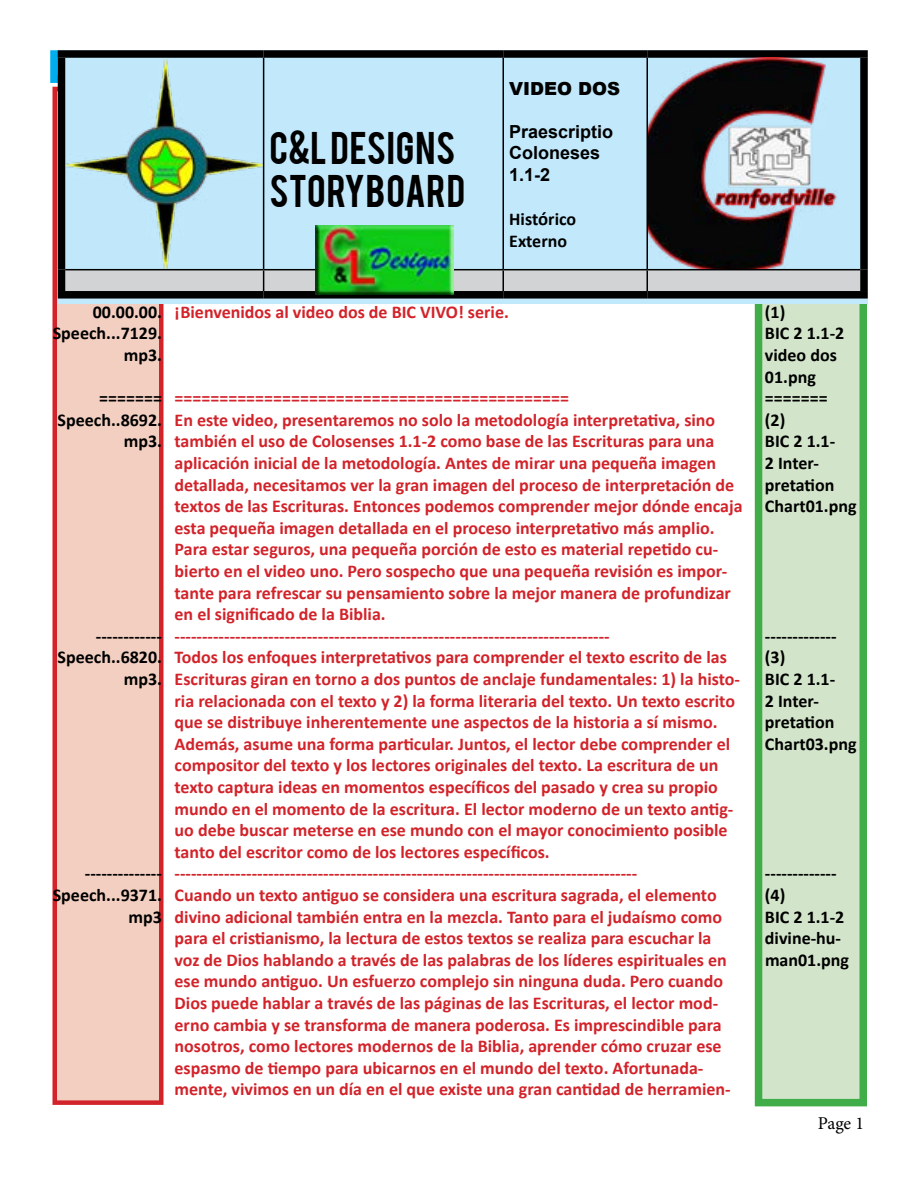
<style>
.page{position:relative;width:918px;height:1188px;background:#fff}
.page>*{position:absolute;margin:0;border:0;box-sizing:border-box;transform-origin:0 0}
.t1{font:36px "Bebas";letter-spacing:.02em;color:#000}
.t2{font:700 18px/21.6px "Calibri";color:#d2232a}
.t3{font:700 18px/21.6px "Calibri";color:#000}
.t4{font:700 18px/21.6px "Arial";color:#000}
.t5{font:900 18px "Arial";color:#000}
.t6{font:18px "Minion Pro";color:#000}
.s1{font-size:18.75px}
</style>
<div class="page">
<div style="left:52px;top:87px;width:112px;height:1018px;background:#f3cfc1;border:4px solid #d2232a"></div>
<div style="left:755px;top:84px;width:112px;height:1022px;background:#d2e5ca;border:8px solid #41ad49"></div>
<div style="left:58px;top:50px;width:810px;height:254px;background:#c1e8fb"></div>
<div style="left:58px;top:50px;width:206px;height:8px;background:#000"></div>
<div style="left:58px;top:58px;width:7px;height:212px;background:#000"></div>
<div style="left:264px;top:50px;width:239px;height:8px;background:#000"></div>
<div style="left:503px;top:50px;width:144px;height:8px;background:#000"></div>
<div style="left:647px;top:50px;width:221px;height:8px;background:#000"></div>
<div style="left:860px;top:58px;width:8px;height:212px;background:#000"></div>
<div style="left:58px;top:270px;width:7px;height:21px;background:#000"></div>
<div style="left:860px;top:270px;width:8px;height:21px;background:#000"></div>
<div style="left:58px;top:291px;width:206px;height:8px;background:#000"></div>
<div style="left:264px;top:291px;width:239px;height:8px;background:#000"></div>
<div style="left:503px;top:291px;width:144px;height:8px;background:#000"></div>
<div style="left:647px;top:291px;width:221px;height:8px;background:#000"></div>
<hr style="left:263px;top:58px;width:1px;height:211px;background:#000">
<hr style="left:502px;top:58px;width:2px;height:211px;background:#000">
<hr style="left:646px;top:58px;width:2px;height:211px;background:#000">
<hr style="left:65px;top:269px;width:199px;height:1px;background:#000">
<hr style="left:264px;top:269px;width:239px;height:1px;background:#000">
<svg style="left:65px;top:270px;width:796px;height:25px"></svg>
<hr style="left:503px;top:269px;width:144px;height:1px;background:#000">
<hr style="left:502px;top:270px;width:2px;height:21px;background:#000">
<hr style="left:647px;top:269px;width:213px;height:1px;background:#000">
<hr style="left:646px;top:270px;width:2px;height:21px;background:#000">
<img style="left:65px;top:58px;width:198px;height:211px">
<img style="left:648px;top:58px;width:212px;height:211px">
<img style="left:315px;top:225px;width:138px;height:69px">
<p class="t1" style="left:270px;top:122px;width:187px">C&amp;L DESIGNS</p>
<p class="t1" style="left:270px;top:165px;width:197px">STORYBOARD</p>
<p class="t5" style="left:509px;top:75px;width:112px">VIDEO DOS</p>
<p class="t4" style="left:509px;top:121px;width:106px">Praescriptio</p>
<p class="t4" style="left:509px;top:143px;width:93px">Coloneses<br>1.1-2</p>
<p class="t3" style="left:509px;top:208px;width:69px">Hist<span class="s1">ó</span>rico</p>
<p class="t3" style="left:509px;top:230px;width:59px">Externo</p>
<p class="t3" style="left:93px;top:301px;width:71px">00.00.00.</p>
<p class="t3" style="left:53px;top:322px;width:111px;text-align:right">Speech...7129. mp3.</p>
<p class="t3" style="left:99px;top:387px;width:64px">=======</p>
<p class="t3" style="left:58px;top:409px;width:106px;text-align:right">Speech..8692. mp3.</p>
<p class="t3" style="left:96px;top:625px;width:68px">------------</p>
<p class="t3" style="left:58px;top:646px;width:106px;text-align:right">Speech..6820. mp3.</p>
<p class="t3" style="left:85px;top:862px;width:79px">--------------</p>
<p class="t3" style="left:53px;top:884px;width:111px;text-align:right">Speech...9371. mp3</p>
<p class="t2" style="left:175px;top:301px;width:336px">¡Bienvenidos al video dos de BIC VIVO! serie.</p>
<p class="t2" style="left:175px;top:387px;width:396px">============================================</p>
<p class="t2" style="left:175px;top:409px;width:569px">En este video, presentaremos no solo la metodología interpretativa, sino también el uso de Colosenses 1.1-2 como base de las Escrituras para una aplicación inicial de la metodología. Antes de mirar una pequeña imagen detallada, necesitamos ver la gran imagen del proceso de interpretación de textos de las Escrituras. Entonces podemos comprender mejor dónde encaja esta pequeña imagen detallada en el proceso interpretativo más amplio.<br>Para estar seguros, una pequeña porción de esto es material repetido cu&shy;bierto en el video uno. Pero sospecho que una pequeña revisión es impor&shy;tante para refrescar su pensamiento sobre la mejor manera de profundizar en el significado de la Biblia.</p>
<p class="t2" style="left:175px;top:625px;width:437px">-------------------------------------------------------------------------------</p>
<p class="t2" style="left:175px;top:646px;width:567px">Todos los enfoques interpretativos para comprender el texto escrito de las Escrituras giran en torno a dos puntos de anclaje fundamentales: 1) la histo&shy;ria relacionada con el texto y 2) la forma literaria del texto. Un texto escrito que se distribuye inherentemente une aspectos de la historia a sí mismo.<br>Además, asume una forma particular. Juntos, el lector debe comprender el compositor del texto y los lectores originales del texto. La escritura de un texto captura ideas en momentos específicos del pasado y crea su propio mundo en el momento de la escritura. El lector moderno de un texto antig&shy;uo debe buscar meterse en ese mundo con el mayor conocimiento posible tanto del escritor como de los lectores específicos.</p>
<p class="t2" style="left:175px;top:862px;width:464px">------------------------------------------------------------------------------------</p>
<p class="t2" style="left:175px;top:884px;width:558px">Cuando un texto antiguo se considera una escritura sagrada, el elemento divino adicional también entra en la mezcla. Tanto para el judaísmo como para el cristianismo, la lectura de estos textos se realiza para escuchar la voz de Dios hablando a través de las palabras de los líderes espirituales en ese mundo antiguo. Un esfuerzo complejo sin ninguna duda. Pero cuando Dios puede hablar a través de las páginas de las Escrituras, el lector mod&shy;erno cambia y se transforma de manera poderosa. Es imprescindible para nosotros, como lectores modernos de la Biblia, aprender cómo cruzar ese espasmo de tiempo para ubicarnos en el mundo del texto. Afortunada&shy;mente, vivimos en un día en el que existe una gran cantidad de herramien-</p>
<p class="t3" style="left:765px;top:301px;width:22px">(1)</p>
<p class="t3" style="left:765px;top:322px;width:81px">BIC 2 1.1-2 video dos<br>01.png</p>
<p class="t3" style="left:765px;top:387px;width:64px">=======</p>
<p class="t3" style="left:765px;top:409px;width:22px">(2)</p>
<p class="t3" style="left:765px;top:430px;width:93px">BIC 2 1.1-<br>2 Inter&shy;pretation<br>Chart01.png</p>
<p class="t3" style="left:765px;top:625px;width:73px">-------------</p>
<p class="t3" style="left:765px;top:646px;width:22px">(3)</p>
<p class="t3" style="left:765px;top:668px;width:93px">BIC 2 1.1-<br>2 Inter&shy;pretation<br>Chart03.png</p>
<p class="t3" style="left:765px;top:862px;width:73px">-------------</p>
<p class="t3" style="left:765px;top:884px;width:22px">(4)</p>
<p class="t3" style="left:765px;top:905px;width:86px">BIC 2 1.1-2 divine-hu&shy;man01.png</p>
<p class="t6" style="left:818px;top:1111px;width:48px">Page 1</p>
</div>
